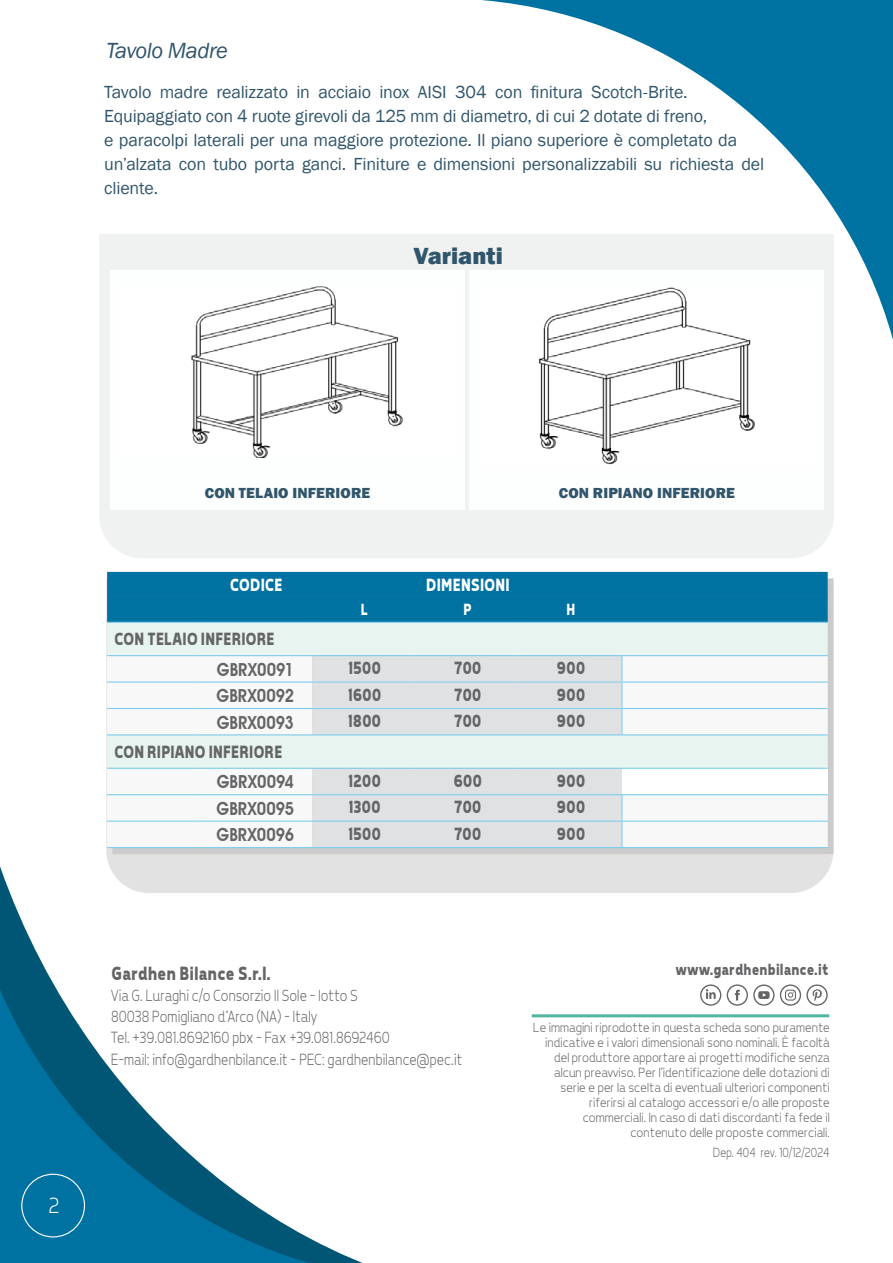
<style>
.page{position:relative;width:893px;height:1263px;background:#fff}
.page>*{position:absolute;margin:0;border:0;box-sizing:border-box;transform-origin:0 0}
.t1{font:800 24px "Franklin Gothic";color:#31566b}
.t2{font:italic 22.5px "Franklin Gothic";letter-spacing:-.02em;color:#31566b}
.t3{font:300 22.5px "Tepeno Sans";color:#fff}
.t4{font:700 19.5px "Tepeno Sans";letter-spacing:.01em;color:#646567;scale:.9 1}
.t5{font:18px/24px "Franklin Gothic";letter-spacing:-.01em;color:#31566b}
.t6{font:700 18px "Tepeno Sans";letter-spacing:.005em;color:#646567;scale:.9 1}
.t7{font:600 18px "Avant Garde IT Cby BT";color:#646567;scale:.9 1}
.t8{font:700 18px "Tepeno Sans";letter-spacing:.015em;color:#fff;scale:.9 1}
.t9{font:300 16.5px/21px "Tepeno Sans";letter-spacing:.005em;color:#646567;scale:.9 1}
.t10{font:700 16.5px "Tepeno Sans";letter-spacing:.015em;color:#646567;scale:.9 1}
.t11{font:700 16.5px "Tepeno Sans";color:#fff;scale:.9 1}
.t12{font:800 15px "Franklin Gothic";letter-spacing:.01em;color:#31566b}
.t13{font:300 13.5px/15px "Tepeno Sans";color:#646567;text-align:right}
.t14{font:300 13.5px "Tepeno Sans";color:#646567;scale:.9 1}
</style>
<div class="page">
<svg style="left:0;top:925px;width:362px;height:338px"></svg>
<div style="left:21px;top:1174px;width:64px;height:63px;border:1px solid #fff;border-radius:50%"></div>
<div style="left:99px;top:234px;width:735px;height:324px;background:#f0f1f1"></div>
<svg style="left:482px;top:0;width:411px;height:339px"></svg>
<div style="left:106px;top:579px;width:727px;height:314px;background:#e2e2e3"></div>
<div style="left:112px;top:578px;width:722px;height:277px;background:#cbcbcc"></div>
<div style="left:107px;top:572px;width:721px;height:50px;background:#0072a2"></div>
<div style="left:107px;top:623px;width:721px;height:32px;background:#e8f4ef"></div>
<svg style="left:107px;top:656px;width:721px;height:191px;background:#f3f6f6"></svg>
<svg style="left:312px;top:656px;width:310px;height:191px;background:#e0e4e4"></svg>
<div style="left:622px;top:768px;width:206px;height:27px;background:#fff"></div>
<hr style="left:107px;top:681px;width:92px;height:2px;background:#7dcef0">
<hr style="left:199px;top:681px;width:113px;height:2px;background:#7dcef0">
<hr style="left:622px;top:681px;width:206px;height:2px;background:#7dcef0">
<hr style="left:312px;top:682px;width:103px;height:1px;background:#7dcef0">
<hr style="left:415px;top:682px;width:103px;height:1px;background:#7dcef0">
<hr style="left:518px;top:682px;width:104px;height:1px;background:#7dcef0">
<hr style="left:312px;top:708px;width:103px;height:1px;background:#7dcef0">
<hr style="left:415px;top:708px;width:103px;height:1px;background:#7dcef0">
<hr style="left:518px;top:708px;width:104px;height:1px;background:#7dcef0">
<svg style="left:622px;top:656px;width:1px;height:78px"></svg>
<svg style="left:622px;top:795px;width:1px;height:52px"></svg>
<hr style="left:107px;top:708px;width:92px;height:1px;background:#7dcef0">
<hr style="left:199px;top:708px;width:113px;height:1px;background:#7dcef0">
<hr style="left:622px;top:708px;width:206px;height:1px;background:#7dcef0">
<hr style="left:312px;top:847px;width:103px;height:1px;background:#7dcef0">
<hr style="left:415px;top:847px;width:103px;height:1px;background:#7dcef0">
<hr style="left:518px;top:847px;width:104px;height:1px;background:#7dcef0">
<hr style="left:107px;top:655px;width:92px;height:1px;background:#7dcef0">
<hr style="left:199px;top:655px;width:113px;height:1px;background:#7dcef0">
<hr style="left:312px;top:655px;width:103px;height:1px;background:#7dcef0">
<hr style="left:415px;top:655px;width:103px;height:1px;background:#7dcef0">
<hr style="left:518px;top:655px;width:104px;height:1px;background:#7dcef0">
<hr style="left:622px;top:655px;width:206px;height:1px;background:#7dcef0">
<hr style="left:107px;top:768px;width:92px;height:1px;background:#7dcef0">
<hr style="left:199px;top:768px;width:113px;height:1px;background:#7dcef0">
<hr style="left:312px;top:768px;width:103px;height:1px;background:#7dcef0">
<hr style="left:415px;top:768px;width:103px;height:1px;background:#7dcef0">
<hr style="left:518px;top:768px;width:104px;height:1px;background:#7dcef0">
<hr style="left:622px;top:768px;width:206px;height:1px;background:#7dcef0">
<hr style="left:107px;top:847px;width:92px;height:1px;background:#7dcef0">
<hr style="left:199px;top:847px;width:113px;height:1px;background:#7dcef0">
<hr style="left:622px;top:847px;width:206px;height:1px;background:#7dcef0">
<hr style="left:107px;top:622px;width:92px;height:1px;background:#7dcef0">
<hr style="left:199px;top:622px;width:113px;height:1px;background:#7dcef0">
<hr style="left:312px;top:622px;width:103px;height:1px;background:#7dcef0">
<hr style="left:415px;top:622px;width:103px;height:1px;background:#7dcef0">
<hr style="left:518px;top:622px;width:104px;height:1px;background:#7dcef0">
<hr style="left:622px;top:622px;width:206px;height:1px;background:#7dcef0">
<hr style="left:107px;top:734px;width:92px;height:1px;background:#7dcef0">
<hr style="left:199px;top:734px;width:113px;height:1px;background:#7dcef0">
<hr style="left:312px;top:734px;width:103px;height:1px;background:#7dcef0">
<hr style="left:415px;top:734px;width:103px;height:1px;background:#7dcef0">
<hr style="left:518px;top:734px;width:104px;height:1px;background:#7dcef0">
<hr style="left:622px;top:734px;width:206px;height:1px;background:#7dcef0">
<hr style="left:107px;top:794px;width:92px;height:1px;background:#7dcef0">
<hr style="left:199px;top:794px;width:113px;height:1px;background:#7dcef0">
<hr style="left:312px;top:794px;width:103px;height:1px;background:#7dcef0">
<hr style="left:415px;top:794px;width:103px;height:1px;background:#7dcef0">
<hr style="left:518px;top:794px;width:104px;height:1px;background:#7dcef0">
<hr style="left:622px;top:794px;width:206px;height:1px;background:#7dcef0">
<hr style="left:107px;top:820px;width:92px;height:2px;background:#7dcef0">
<hr style="left:199px;top:820px;width:113px;height:2px;background:#7dcef0">
<hr style="left:312px;top:820px;width:103px;height:2px;background:#7dcef0">
<hr style="left:415px;top:820px;width:103px;height:2px;background:#7dcef0">
<hr style="left:518px;top:820px;width:104px;height:2px;background:#7dcef0">
<hr style="left:622px;top:820px;width:206px;height:2px;background:#7dcef0">
<hr style="left:532px;top:1014px;width:297px;height:3px;background:#4eb69e">
<svg style="left:700px;top:984px;width:21px;height:22px"></svg>
<svg style="left:727px;top:984px;width:47px;height:22px"></svg>
<svg style="left:780px;top:984px;width:48px;height:22px"></svg>
<div style="left:111px;top:271px;width:354px;height:239px;background:#fff"></div>
<div style="left:470px;top:271px;width:354px;height:239px;background:#fff"></div>
<img style="left:191px;top:286px;width:213px;height:171px">
<img style="left:539px;top:287px;width:216px;height:178px">
<h2 class="t2" style="left:106px;top:36px;width:123px">Tavolo Madre</h2>
<p class="t5" style="left:104px;top:80px;width:661px">Tavolo madre realizzato in acciaio inox AISI 304 con finitura Scotch-Brite.<br>Equipaggiato con 4 ruote girevoli da 125 mm di diametro, di cui 2 dotate di freno,<br>e paracolpi laterali per una maggiore protezione. Il piano superiore è completato da un’alzata con tubo porta ganci. Finiture e dimensioni personalizzabili su richiesta del cliente.</p>
<h1 class="t1" style="left:413px;top:240px;width:91px">Varianti</h1>
<h2 class="t3" style="left:48px;top:1192px;width:12px">2</h2>
<p class="t12" style="left:205px;top:483px;width:167px">CON TELAIO INFERIORE</p>
<p class="t12" style="left:559px;top:483px;width:178px">CON RIPIANO INFERIORE</p>
<h3 class="t8" style="left:229px;top:574px;width:60px">CODICE</h3>
<h3 class="t8" style="left:426px;top:574px;width:94px">DIMENSIONI</h3>
<p class="t11" style="left:360px;top:599px;width:10px">L</p>
<p class="t11" style="left:463px;top:599px;width:11px">P</p>
<p class="t11" style="left:566px;top:599px;width:11px">H</p>
<h3 class="t6" style="left:113px;top:628px;width:180px">CON TELAIO INFERIORE</h3>
<h3 class="t7" style="left:217px;top:658px;width:87px">GBRX0091</h3>
<h3 class="t6" style="left:347px;top:658px;width:38px">1500</h3>
<h3 class="t6" style="left:453px;top:658px;width:32px">700</h3>
<h3 class="t6" style="left:556px;top:658px;width:33px">900</h3>
<h3 class="t7" style="left:217px;top:685px;width:88px">GBRX0092</h3>
<h3 class="t6" style="left:347px;top:684px;width:39px">1600</h3>
<h3 class="t6" style="left:453px;top:684px;width:32px">700</h3>
<h3 class="t6" style="left:556px;top:684px;width:33px">900</h3>
<h3 class="t7" style="left:217px;top:711px;width:87px">GBRX0093</h3>
<h3 class="t6" style="left:347px;top:710px;width:38px">1800</h3>
<h3 class="t6" style="left:453px;top:710px;width:32px">700</h3>
<h3 class="t6" style="left:556px;top:710px;width:33px">900</h3>
<h3 class="t6" style="left:113px;top:741px;width:188px">CON RIPIANO INFERIORE</h3>
<h3 class="t7" style="left:217px;top:771px;width:87px">GBRX0094</h3>
<h3 class="t6" style="left:347px;top:770px;width:38px">1200</h3>
<h3 class="t6" style="left:453px;top:770px;width:33px">600</h3>
<h3 class="t6" style="left:556px;top:770px;width:33px">900</h3>
<h3 class="t7" style="left:217px;top:797px;width:88px">GBRX0095</h3>
<h3 class="t6" style="left:348px;top:797px;width:37px">1300</h3>
<h3 class="t6" style="left:453px;top:797px;width:32px">700</h3>
<h3 class="t6" style="left:556px;top:797px;width:33px">900</h3>
<h3 class="t7" style="left:217px;top:824px;width:88px">GBRX0096</h3>
<h3 class="t6" style="left:347px;top:823px;width:38px">1500</h3>
<h3 class="t6" style="left:453px;top:823px;width:32px">700</h3>
<h3 class="t6" style="left:556px;top:823px;width:33px">900</h3>
<h3 class="t4" style="left:111px;top:962px;width:179px">Gardhen Bilance S.r.l.</h3>
<p class="t10" style="left:675px;top:960px;width:171px">www.gardhenbilance.it</p>
<p class="t9" style="left:111px;top:985px;width:392px">Via G. Luraghi c/o Consorzio Il Sole – lotto S<br>80038 Pomigliano d’Arco (NA) – Italy<br>Tel. +39.081.8692160 pbx – Fax +39.081.8692460<br>E-mail: info@gardhenbilance.it - PEC: gardhenbilance@pec.it</p>
<p class="t13" style="left:532px;top:1020px;width:298px">Le immagini riprodotte in questa scheda sono puramente indicative e i valori dimensionali sono nominali. È facoltà del produttore apportare ai progetti modifiche senza alcun preavviso. Per l’identificazione delle dotazioni di serie e per la scelta di eventuali ulteriori componenti riferirsi al catalogo accessori e/o alle proposte commerciali. In caso di dati discordanti fa fede il contenuto delle proposte commerciali.</p>
<p class="t14" style="left:713px;top:1144px;width:131px">Dep. 404 rev. 10/12/2024</p>
</div>
